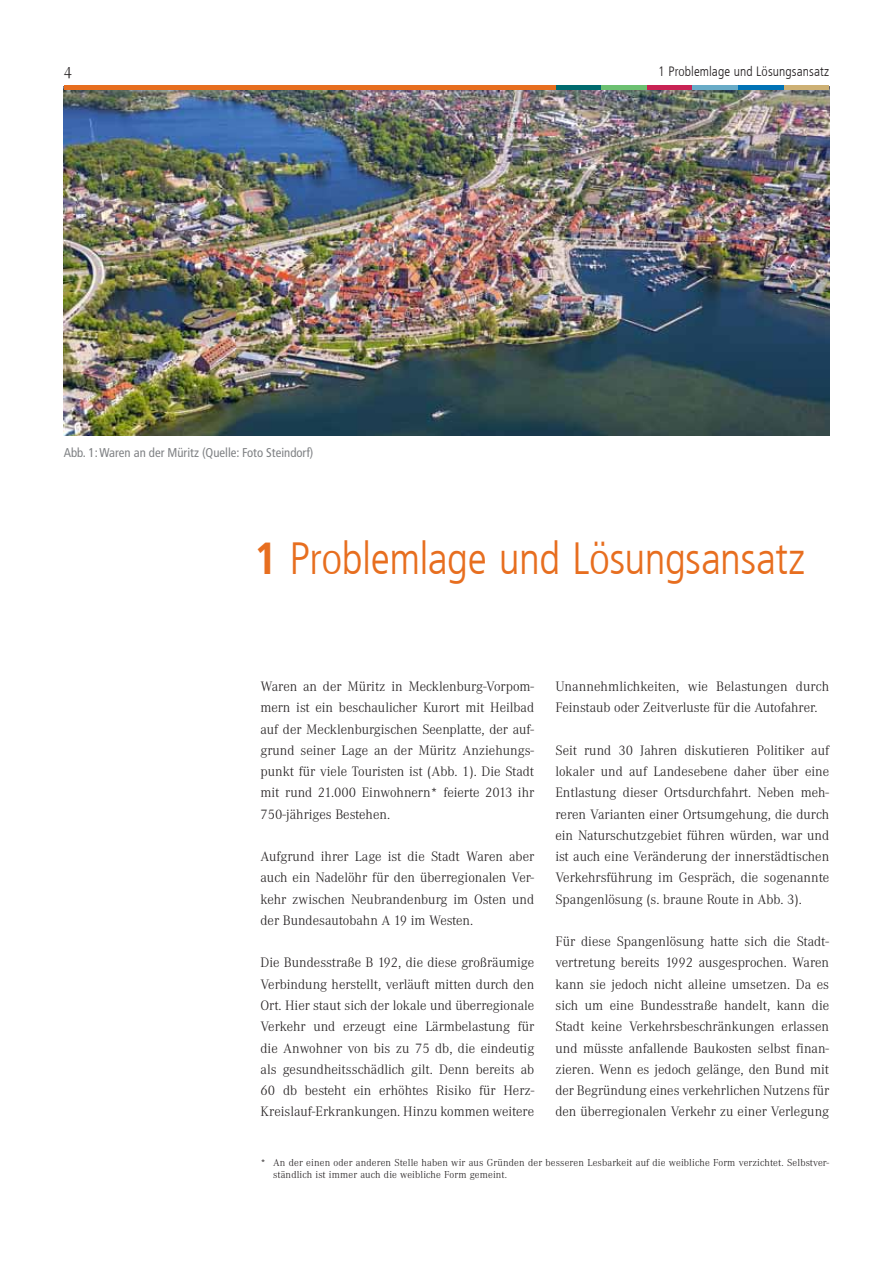
<style>
.page{position:relative;width:893px;height:1263px;background:#fff}
.page>*{position:absolute;margin:0;border:0;box-sizing:border-box;transform-origin:0 0}
.t1{font:300 condensed 45px "Frutiger LT Com";letter-spacing:-.01em;color:#e76e1f}
.t2{font:300 16.5px "Corporate A";color:#231f20}
.t3{font:300 14.25px/21.3px "Corporate A";color:#231f20;text-align:justify}
.t4{font:300 condensed 13.5px "Frutiger LT Com";letter-spacing:.005em;color:#231f20}
.t5{font:condensed 12.75px "Frutiger LT Com";color:#808285}
.t6{font:300 10.5px/12px "Corporate A";letter-spacing:.015em;color:#231f20}
.s1{font-weight:700}
</style>
<div class="page">
<img style="left:64px;top:89px;width:765px;height:347px">
<hr style="left:784px;top:85px;width:45px;height:4px;background:#cdb074">
<hr style="left:738px;top:85px;width:46px;height:4px;background:#0072b5">
<hr style="left:647px;top:85px;width:45px;height:4px;background:#c82254">
<hr style="left:601px;top:85px;width:46px;height:4px;background:#6cc071">
<hr style="left:692px;top:85px;width:46px;height:4px;background:#68abc7">
<hr style="left:555px;top:85px;width:46px;height:4px;background:#006a6e">
<hr style="left:64px;top:85px;width:491px;height:4px;background:#e76e1f">
<p class="t2" style="left:64px;top:63px;width:10px">4</p>
<p class="t5" style="left:64px;top:445px;width:251px">Abb. 1: Waren an der Müritz (Quelle: Foto Steindorf)</p>
<p class="t4" style="left:658px;top:64px;width:172px">1 Problemlage und Lösungsansatz</p>
<h1 class="t1" style="left:254px;top:533px;width:552px"><span class="s1">1</span> Problemlage und Lösungsansatz</h1>
<p class="t3" style="left:260px;top:676px;width:275px">Waren an der Müritz in Mecklenburg-Vorpom&shy;mern ist ein beschaulicher Kurort mit Heilbad auf der Mecklenburgischen Seenplatte, der auf&shy;grund seiner Lage an der Müritz Anziehungs&shy;punkt für viele Touristen ist (Abb. 1). Die Stadt mit rund 21.000 Einwohnern* feierte 2013 ihr 750-jähriges Bestehen.</p>
<p class="t3" style="left:260px;top:846px;width:275px">Aufgrund ihrer Lage ist die Stadt Waren aber auch ein Nadelöhr für den überregionalen Ver&shy;kehr zwischen Neubrandenburg im Osten und der Bundesautobahn A 19 im Westen.</p>
<p class="t3" style="left:260px;top:952px;width:275px">Die Bundesstraße B 192, die diese großräumige Verbindung herstellt, verläuft mitten durch den Ort. Hier staut sich der lokale und überregionale Verkehr und erzeugt eine Lärmbelastung für die Anwohner von bis zu 75 db, die eindeutig als gesundheitsschädlich gilt. Denn bereits ab 60 db besteht ein erhöhtes Risiko für Herz-Kreislauf-Erkrankungen. Hinzu kommen weitere</p>
<p class="t3" style="left:555px;top:676px;width:275px">Unannehmlichkeiten, wie Belastungen durch<br>Feinstaub oder Zeitverluste für die Autofahrer.</p>
<p class="t3" style="left:555px;top:740px;width:275px">Seit rund 30 Jahren diskutieren Politiker auf lokaler und auf Landesebene daher über eine Entlastung dieser Ortsdurchfahrt. Neben meh&shy;reren Varianten einer Ortsumgehung, die durch ein Naturschutzgebiet führen würden, war und ist auch eine Veränderung der innerstädtischen Verkehrsführung im Gespräch, die sogenannte Spangenlösung (s. braune Route in Abb. 3).</p>
<p class="t3" style="left:555px;top:931px;width:275px">Für diese Spangenlösung hatte sich die Stadt&shy;vertretung bereits 1992 ausgesprochen. Waren kann sie jedoch nicht alleine umsetzen. Da es sich um eine Bundesstraße handelt, kann die Stadt keine Verkehrsbeschränkungen erlassen und müsste anfallende Baukosten selbst finan&shy;zieren. Wenn es jedoch gelänge, den Bund mit der Begründung eines verkehrlichen Nutzens für den überregionalen Verkehr zu einer Verlegung</p>
<p class="t6" style="left:273px;top:1157px;width:557px;text-indent:-13px">* An der einen oder anderen Stelle haben wir aus Gründen der besseren Lesbarkeit auf die weibliche Form verzichtet. Selbstver&shy;ständlich ist immer auch die weibliche Form gemeint.</p>
</div>
